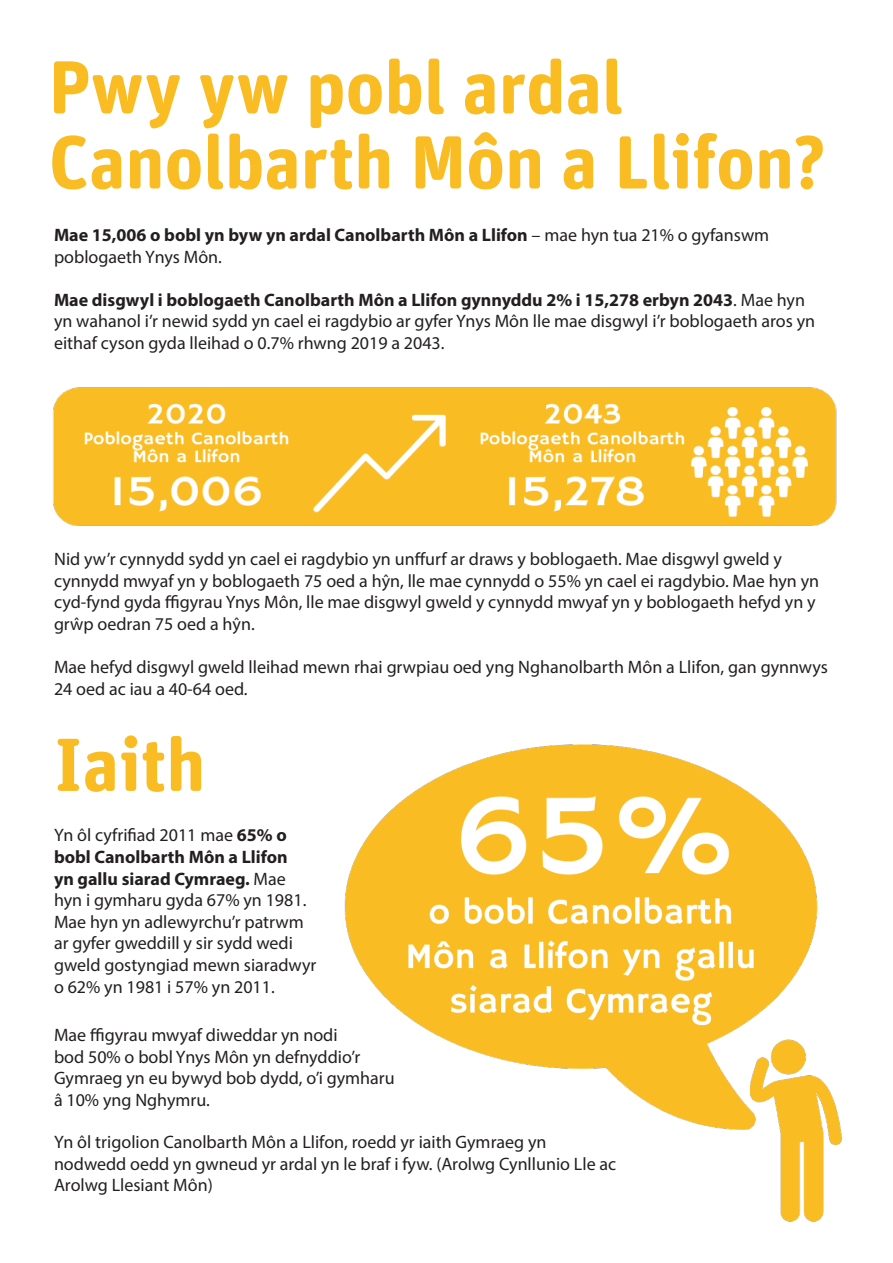
<style>
.page{position:relative;width:893px;height:1263px;background:#fff}
.page>*{position:absolute;margin:0;border:0;box-sizing:border-box;transform-origin:0 0}
.t1{font:700 75px "Unit Rounded Pro";color:#f9bc23}
.t2{font:18px/21.6px "Myriad Pro";color:#231f20}
.t3{font:700 18px/21.6px "Myriad Pro";color:#231f20}
.s1{font-weight:400}
.s2{font-weight:700}
</style>
<div class="page">
<img style="left:53px;top:387px;width:784px;height:139px">
<img style="left:344px;top:744px;width:498px;height:478px">
<p class="t1" style="left:49px;top:34px;width:576px">Pwy yw pobl ardal</p>
<p class="t1" style="left:49px;top:109px;width:779px">Canolbarth Môn a Llifon?</p>
<p class="t3" style="left:54px;top:224px;width:717px">Mae 15,006 o bobl yn byw yn ardal Canolbarth Môn a Llifon <span class="s1">– mae hyn tua 21% o gyfanswm poblogaeth Ynys Môn.</span></p>
<p class="t2" style="left:54px;top:289px;width:763px"><span class="s2">Mae disgwyl i boblogaeth Canolbarth Môn a Llifon gynnyddu 2% i 15,278 erbyn 2043</span>. Mae hyn yn wahanol i’r newid sydd yn cael ei ragdybio ar gyfer Ynys Môn lle mae disgwyl i’r boblogaeth aros yn eithaf cyson gyda lleihad o 0.7% rhwng 2019 a 2043.</p>
<p class="t2" style="left:54px;top:548px;width:767px">Nid yw’r cynnydd sydd yn cael ei ragdybio yn unffurf ar draws y boblogaeth. Mae disgwyl gweld y cynnydd mwyaf yn y boblogaeth 75 oed a hŷn, lle mae cynnydd o 55% yn cael ei ragdybio. Mae hyn yn cyd-fynd gyda ffigyrau Ynys Môn, lle mae disgwyl gweld y cynnydd mwyaf yn y boblogaeth hefyd yn y grŵp oedran 75 oed a hŷn.</p>
<p class="t2" style="left:54px;top:656px;width:775px">Mae hefyd disgwyl gweld lleihad mewn rhai grwpiau oed yng Nghanolbarth Môn a Llifon, gan gynnwys<br>24 oed ac iau a 40-64 oed.</p>
<p class="t1" style="left:54px;top:711px;width:153px">Iaith</p>
<p class="t2" style="left:54px;top:824px;width:264px">Yn ôl cyfrifiad 2011 mae <span class="s2">65% o bobl Canolbarth Môn a Llifon<br>yn gallu siarad Cymraeg.</span> Mae hyn i gymharu gyda 67% yn 1981.<br>Mae hyn yn adlewyrchu’r patrwm ar gyfer gweddill y sir sydd wedi gweld gostyngiad mewn siaradwyr o 62% yn 1981 i 57% yn 2011.</p>
<p class="t2" style="left:54px;top:1024px;width:342px">Mae ffigyrau mwyaf diweddar yn nodi<br>bod 50% o bobl Ynys Môn yn defnyddio’r<br>Gymraeg yn eu bywyd bob dydd, o’i gymharu â 10% yng Nghymru.</p>
<p class="t2" style="left:54px;top:1131px;width:564px">Yn ôl trigolion Canolbarth Môn a Llifon, roedd yr iaith Gymraeg yn nodwedd oedd yn gwneud yr ardal yn le braf i fyw. (Arolwg Cynllunio Lle ac<br>Arolwg Llesiant Môn)</p>
</div>
